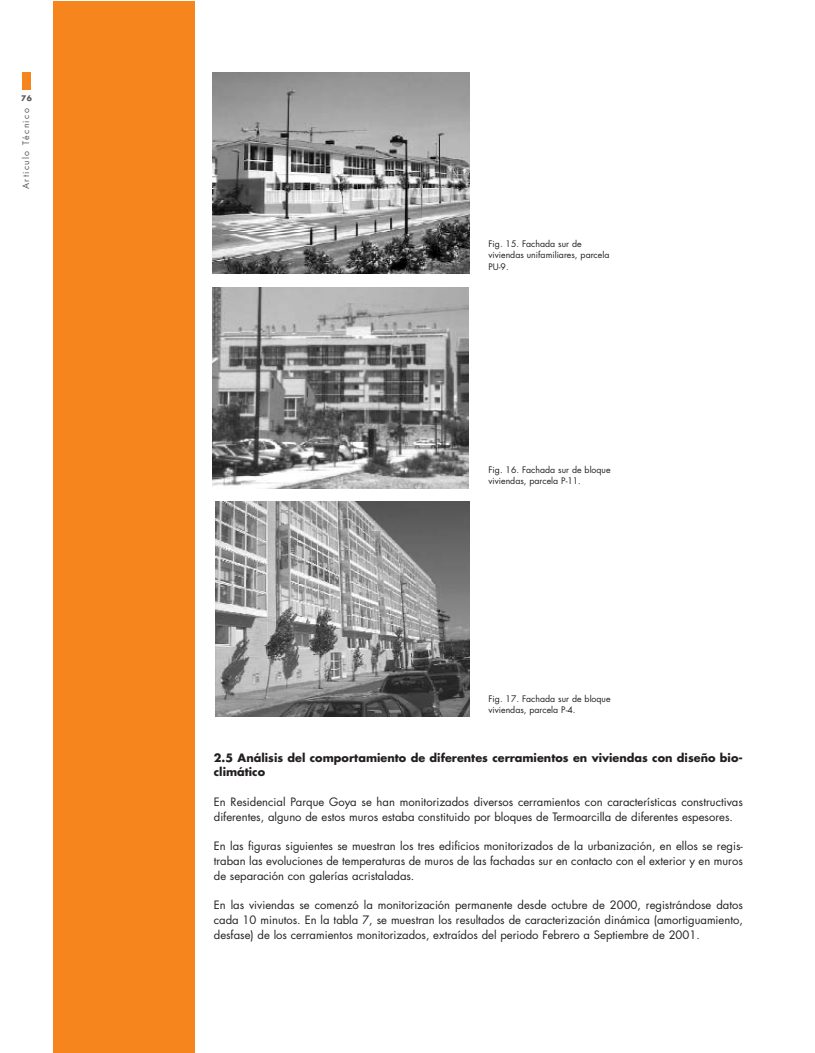
<style>
.page{position:relative;width:815px;height:1053px;background:#fff}
.page>*{position:absolute;margin:0;border:0;box-sizing:border-box;transform-origin:0 0}
.t1{font:11.25px/14.8px "Futura";color:#231f1f;text-align:justify}
.t2{font:700 11.25px/14.8px "Futura";color:#231f1f}
.t3{font:8.75px/11.5px "Futura";color:#231f1f}
.t4{font:8.75px "Futura";letter-spacing:.15em;color:#57585b}
.t5{font:700 7.5px "Futura";color:#57585b}
</style>
<div class="page">
<div style="left:22px;top:72px;width:9px;height:18px;background:#f6851e"></div>
<div style="left:53px;top:1px;width:142px;height:1051px;background:#f6851e"></div>
<img style="left:213px;top:72px;width:256px;height:201px">
<img style="left:213px;top:287px;width:256px;height:201px">
<img style="left:215px;top:501px;width:255px;height:216px">
<p class="t5" style="left:21px;top:95px;width:12px">76</p>
<p class="t4" style="left:22px;top:189px;width:82px;rotate:-90deg">Articulo Técnico</p>
<p class="t3" style="left:488px;top:238px;width:122px">Fig. 15. Fachada sur de viviendas unifamiliares, parcela<br>PU-9.</p>
<p class="t3" style="left:488px;top:465px;width:124px">Fig. 16. Fachada sur de bloque viviendas, parcela P-11.</p>
<p class="t3" style="left:488px;top:693px;width:124px">Fig. 17. Fachada sur de bloque viviendas, parcela P-4.</p>
<p class="t2" style="left:214px;top:751px;width:531px">2.5 Análisis del comportamiento de diferentes cerramientos en viviendas con diseño bio&shy;climático</p>
<p class="t1" style="left:214px;top:795px;width:531px">En Residencial Parque Goya se han monitorizados diversos cerramientos con características constructivas diferentes, alguno de estos muros estaba constituido por bloques de Termoarcilla de diferentes espesores.</p>
<p class="t1" style="left:214px;top:839px;width:531px">En las figuras siguientes se muestran los tres edificios monitorizados de la urbanización, en ellos se regis&shy;traban las evoluciones de temperaturas de muros de las fachadas sur en contacto con el exterior y en muros de separación con galerías acristaladas.</p>
<p class="t1" style="left:214px;top:898px;width:531px">En las viviendas se comenzó la monitorización permanente desde octubre de 2000, registrándose datos cada 10 minutos. En la tabla 7, se muestran los resultados de caracterización dinámica (amortiguamiento, desfase) de los cerramientos monitorizados, extraídos del periodo Febrero a Septiembre de 2001.</p>
</div>
